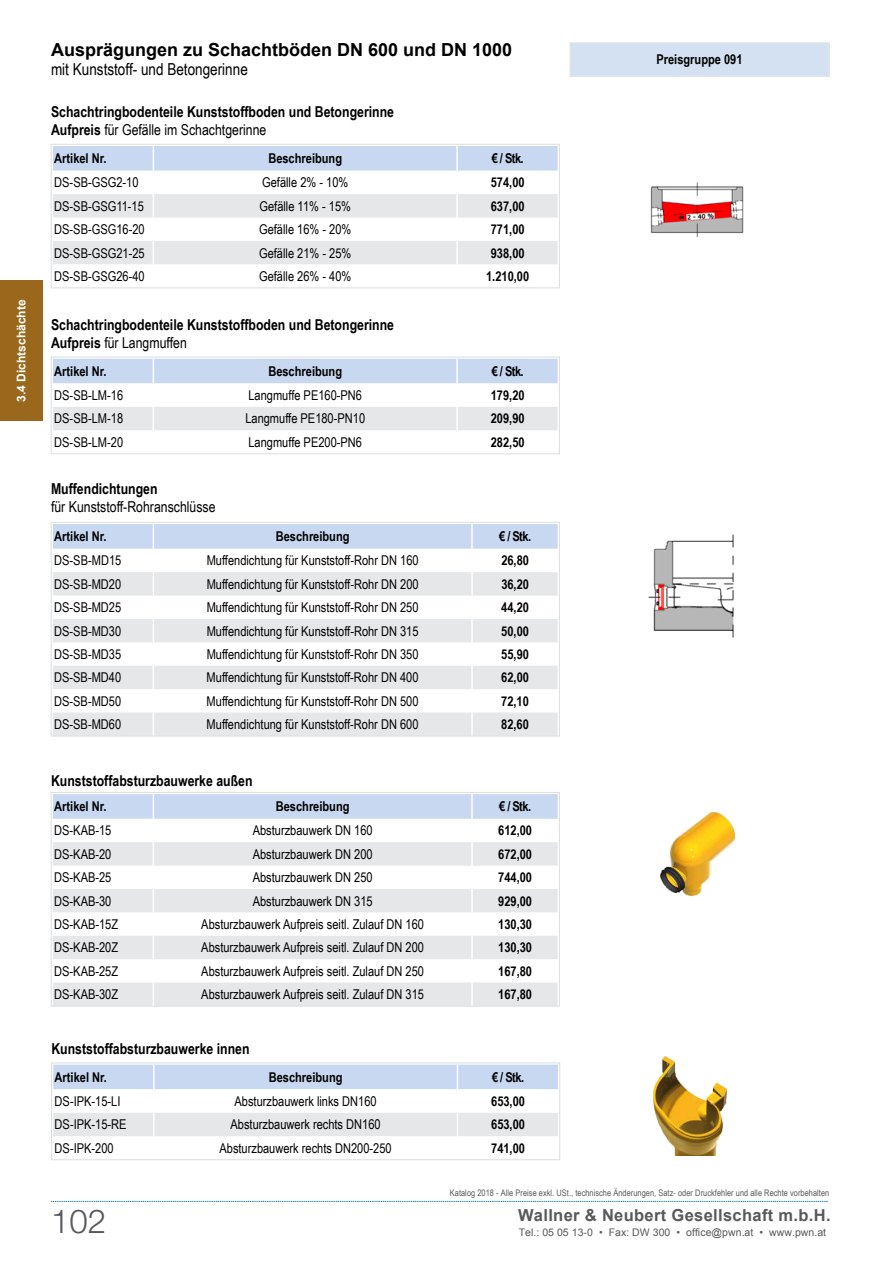
<style>
.page{position:relative;width:893px;height:1263px;background:#fff}
.page>*{position:absolute;margin:0;border:0;box-sizing:border-box;transform-origin:0 0}
.t1{font:300 33px "Helvetica Neue LT Std";color:#58595b}
.t2{font:700 18px "Arial";color:#000}
.t3{font:700 16.5px "Arial";letter-spacing:.02em;color:#58595b}
.t4{font:16.5px "Arial Narrow";color:#000}
.t5{font:700 15px/18px "Arial Narrow";color:#000}
.t6{font:15px "Arial Narrow";color:#000}
.t7{font:13.5px "Arial Narrow";color:#000}
.t8{font:700 13.5px "Arial Narrow";color:#000}
.t9{font:700 12px "Arial";color:#fff}
.t10{font:10.5px "Arial";letter-spacing:.005em;color:#58595b}
.t11{font:9px "Arial Narrow";letter-spacing:.005em;color:#58595b}
.s1{font-weight:400}
</style>
<div class="page">
<div style="left:0;top:281px;width:43px;height:140px;background:#9a681c"></div>
<svg style="left:51px;top:1201px;width:777px;height:1px"></svg>
<svg style="left:53px;top:524px;width:505px;height:210px"></svg>
<div style="left:51px;top:522px;width:509px;height:214px;border:1px solid #dcddde"></div>
<div style="left:570px;top:43px;width:259px;height:33px;background:#d4e1f3"></div>
<div style="left:570px;top:43px;width:259px;height:34px;border:1px solid #e6e7e8"></div>
<svg style="left:53px;top:146px;width:505px;height:118px"></svg>
<div style="left:51px;top:144px;width:509px;height:144px;border:1px solid #dcddde"></div>
<svg style="left:53px;top:359px;width:505px;height:71px"></svg>
<div style="left:51px;top:357px;width:509px;height:97px;border:1px solid #dcddde"></div>
<img style="left:650px;top:182px;width:94px;height:56px">
<img style="left:648px;top:534px;width:86px;height:104px">
<svg style="left:53px;top:794px;width:505px;height:210px"></svg>
<div style="left:51px;top:792px;width:509px;height:214px;border:1px solid #dcddde"></div>
<svg style="left:53px;top:1065px;width:505px;height:71px"></svg>
<div style="left:51px;top:1063px;width:509px;height:97px;border:1px solid #dcddde"></div>
<img style="left:652px;top:1056px;width:75px;height:99px">
<img style="left:660px;top:812px;width:76px;height:85px">
<p class="t9" style="left:13px;top:402px;width:104px;rotate:-90deg">3.4 Dichtschächte</p>
<h2 class="t2" style="left:51px;top:37px;width:463px">Ausprägungen zu Schachtböden DN 600 und DN 1000</h2>
<p class="t4" style="left:51px;top:58px;width:198px">mit Kunststoff- und Betongerinne</p>
<p class="t5" style="left:51px;top:102px;width:345px">Schachtringbodenteile Kunststoffboden und Betongerinne<br>Aufpreis <span class="s1">für Gefälle im Schachtgerinne</span></p>
<p class="t8" style="left:54px;top:148px;width:54px">Artikel Nr.</p>
<p class="t8" style="left:268px;top:148px;width:75px">Beschreibung</p>
<p class="t8" style="left:492px;top:148px;width:33px">€ / Stk.</p>
<p class="t7" style="left:54px;top:173px;width:86px">DS-SB-GSG2-10</p>
<p class="t7" style="left:262px;top:173px;width:88px">Gefälle 2% - 10%</p>
<p class="t8" style="left:491px;top:172px;width:35px">574,00</p>
<p class="t7" style="left:54px;top:196px;width:91px">DS-SB-GSG11-15</p>
<p class="t7" style="left:259px;top:196px;width:93px">Gefälle 11% - 15%</p>
<p class="t8" style="left:491px;top:196px;width:35px">637,00</p>
<p class="t7" style="left:54px;top:219px;width:92px">DS-SB-GSG16-20</p>
<p class="t7" style="left:259px;top:219px;width:94px">Gefälle 16% - 20%</p>
<p class="t8" style="left:491px;top:219px;width:35px">771,00</p>
<p class="t7" style="left:54px;top:243px;width:92px">DS-SB-GSG21-25</p>
<p class="t7" style="left:259px;top:243px;width:94px">Gefälle 21% - 25%</p>
<p class="t8" style="left:491px;top:243px;width:35px">938,00</p>
<p class="t7" style="left:54px;top:266px;width:92px">DS-SB-GSG26-40</p>
<p class="t7" style="left:259px;top:266px;width:94px">Gefälle 26% - 40%</p>
<p class="t8" style="left:486px;top:266px;width:45px">1.210,00</p>
<p class="t5" style="left:51px;top:315px;width:345px">Schachtringbodenteile Kunststoffboden und Betongerinne<br>Aufpreis <span class="s1">für Langmuffen</span></p>
<p class="t8" style="left:54px;top:361px;width:54px">Artikel Nr.</p>
<p class="t8" style="left:268px;top:361px;width:75px">Beschreibung</p>
<p class="t8" style="left:492px;top:361px;width:33px">€ / Stk.</p>
<p class="t7" style="left:54px;top:385px;width:70px">DS-SB-LM-16</p>
<p class="t7" style="left:248px;top:385px;width:115px">Langmuffe PE160-PN6</p>
<p class="t8" style="left:491px;top:385px;width:35px">179,20</p>
<p class="t7" style="left:54px;top:409px;width:70px">DS-SB-LM-18</p>
<p class="t7" style="left:245px;top:409px;width:121px">Langmuffe PE180-PN10</p>
<p class="t8" style="left:491px;top:408px;width:35px">209,90</p>
<p class="t7" style="left:54px;top:432px;width:70px">DS-SB-LM-20</p>
<p class="t7" style="left:248px;top:432px;width:115px">Langmuffe PE200-PN6</p>
<p class="t8" style="left:491px;top:432px;width:35px">282,50</p>
<p class="t5" style="left:51px;top:479px;width:108px">Muffendichtungen</p>
<p class="t6" style="left:51px;top:495px;width:166px">für Kunststoff-Rohranschlüsse</p>
<p class="t8" style="left:54px;top:526px;width:54px">Artikel Nr.</p>
<p class="t8" style="left:276px;top:526px;width:75px">Beschreibung</p>
<p class="t8" style="left:499px;top:526px;width:33px">€ / Stk.</p>
<p class="t7" style="left:54px;top:551px;width:69px">DS-SB-MD15</p>
<p class="t7" style="left:207px;top:551px;width:213px">Muffendichtung für Kunststoff-Rohr DN 160</p>
<p class="t8" style="left:501px;top:550px;width:29px">26,80</p>
<p class="t7" style="left:54px;top:574px;width:69px">DS-SB-MD20</p>
<p class="t7" style="left:207px;top:574px;width:213px">Muffendichtung für Kunststoff-Rohr DN 200</p>
<p class="t8" style="left:501px;top:574px;width:29px">36,20</p>
<p class="t7" style="left:54px;top:597px;width:69px">DS-SB-MD25</p>
<p class="t7" style="left:207px;top:597px;width:213px">Muffendichtung für Kunststoff-Rohr DN 250</p>
<p class="t8" style="left:501px;top:597px;width:29px">44,20</p>
<p class="t7" style="left:54px;top:621px;width:69px">DS-SB-MD30</p>
<p class="t7" style="left:207px;top:621px;width:213px">Muffendichtung für Kunststoff-Rohr DN 315</p>
<p class="t8" style="left:501px;top:621px;width:29px">50,00</p>
<p class="t7" style="left:54px;top:644px;width:69px">DS-SB-MD35</p>
<p class="t7" style="left:207px;top:644px;width:213px">Muffendichtung für Kunststoff-Rohr DN 350</p>
<p class="t8" style="left:501px;top:644px;width:29px">55,90</p>
<p class="t7" style="left:54px;top:668px;width:69px">DS-SB-MD40</p>
<p class="t7" style="left:207px;top:668px;width:213px">Muffendichtung für Kunststoff-Rohr DN 400</p>
<p class="t8" style="left:501px;top:667px;width:29px">62,00</p>
<p class="t7" style="left:54px;top:691px;width:69px">DS-SB-MD50</p>
<p class="t7" style="left:207px;top:691px;width:213px">Muffendichtung für Kunststoff-Rohr DN 500</p>
<p class="t8" style="left:501px;top:691px;width:29px">72,10</p>
<p class="t7" style="left:54px;top:714px;width:69px">DS-SB-MD60</p>
<p class="t7" style="left:207px;top:714px;width:213px">Muffendichtung für Kunststoff-Rohr DN 600</p>
<p class="t8" style="left:501px;top:714px;width:29px">82,60</p>
<p class="t5" style="left:51px;top:771px;width:203px">Kunststoffabsturzbauwerke außen</p>
<p class="t8" style="left:54px;top:796px;width:54px">Artikel Nr.</p>
<p class="t8" style="left:276px;top:796px;width:75px">Beschreibung</p>
<p class="t8" style="left:499px;top:796px;width:33px">€ / Stk.</p>
<p class="t7" style="left:54px;top:821px;width:59px">DS-KAB-15</p>
<p class="t7" style="left:253px;top:821px;width:121px">Absturzbauwerk DN 160</p>
<p class="t8" style="left:498px;top:820px;width:35px">612,00</p>
<p class="t7" style="left:54px;top:844px;width:59px">DS-KAB-20</p>
<p class="t7" style="left:253px;top:844px;width:121px">Absturzbauwerk DN 200</p>
<p class="t8" style="left:498px;top:844px;width:35px">672,00</p>
<p class="t7" style="left:54px;top:867px;width:59px">DS-KAB-25</p>
<p class="t7" style="left:253px;top:867px;width:121px">Absturzbauwerk DN 250</p>
<p class="t8" style="left:498px;top:867px;width:35px">744,00</p>
<p class="t7" style="left:54px;top:891px;width:59px">DS-KAB-30</p>
<p class="t7" style="left:253px;top:891px;width:121px">Absturzbauwerk DN 315</p>
<p class="t8" style="left:498px;top:891px;width:35px">929,00</p>
<p class="t7" style="left:54px;top:914px;width:65px">DS-KAB-15Z</p>
<p class="t7" style="left:201px;top:914px;width:224px">Absturzbauwerk Aufpreis seitl. Zulauf DN 160</p>
<p class="t8" style="left:498px;top:914px;width:35px">130,30</p>
<p class="t7" style="left:54px;top:938px;width:65px">DS-KAB-20Z</p>
<p class="t7" style="left:201px;top:938px;width:224px">Absturzbauwerk Aufpreis seitl. Zulauf DN 200</p>
<p class="t8" style="left:498px;top:937px;width:35px">130,30</p>
<p class="t7" style="left:54px;top:961px;width:65px">DS-KAB-25Z</p>
<p class="t7" style="left:201px;top:961px;width:224px">Absturzbauwerk Aufpreis seitl. Zulauf DN 250</p>
<p class="t8" style="left:498px;top:961px;width:35px">167,80</p>
<p class="t7" style="left:54px;top:984px;width:65px">DS-KAB-30Z</p>
<p class="t7" style="left:201px;top:984px;width:224px">Absturzbauwerk Aufpreis seitl. Zulauf DN 315</p>
<p class="t8" style="left:498px;top:984px;width:35px">167,80</p>
<p class="t5" style="left:51px;top:1039px;width:200px">Kunststoffabsturzbauwerke innen</p>
<p class="t8" style="left:55px;top:1066px;width:54px">Artikel Nr.</p>
<p class="t8" style="left:269px;top:1066px;width:75px">Beschreibung</p>
<p class="t8" style="left:492px;top:1066px;width:33px">€ / Stk.</p>
<p class="t7" style="left:55px;top:1091px;width:67px">DS-IPK-15-LI</p>
<p class="t7" style="left:235px;top:1091px;width:144px">Absturzbauwerk links DN160</p>
<p class="t8" style="left:491px;top:1091px;width:35px">653,00</p>
<p class="t7" style="left:55px;top:1115px;width:73px">DS-IPK-15-RE</p>
<p class="t7" style="left:231px;top:1115px;width:152px">Absturzbauwerk rechts DN160</p>
<p class="t8" style="left:491px;top:1114px;width:35px">653,00</p>
<p class="t7" style="left:55px;top:1138px;width:61px">DS-IPK-200</p>
<p class="t7" style="left:219px;top:1138px;width:174px">Absturzbauwerk rechts DN200-250</p>
<p class="t8" style="left:491px;top:1138px;width:35px">741,00</p>
<p class="t8" style="left:656px;top:49px;width:88px">Preisgruppe 091</p>
<h1 class="t1" style="left:51px;top:1200px;width:57px">102</h1>
<p class="t11" style="left:450px;top:1186px;width:381px">Katalog 2018 - Alle Preise exkl. USt., technische Änderungen, Satz- oder Druckfehler und alle Rechte vorbehalten</p>
<p class="t3" style="left:518px;top:1204px;width:314px">Wallner &amp; Neubert Gesellschaft m.b.H.</p>
<p class="t10" style="left:519px;top:1225px;width:309px">Tel.: 05 05 13-0 • Fax: DW 300 • office@pwn.at • www.pwn.at</p>
</div>
